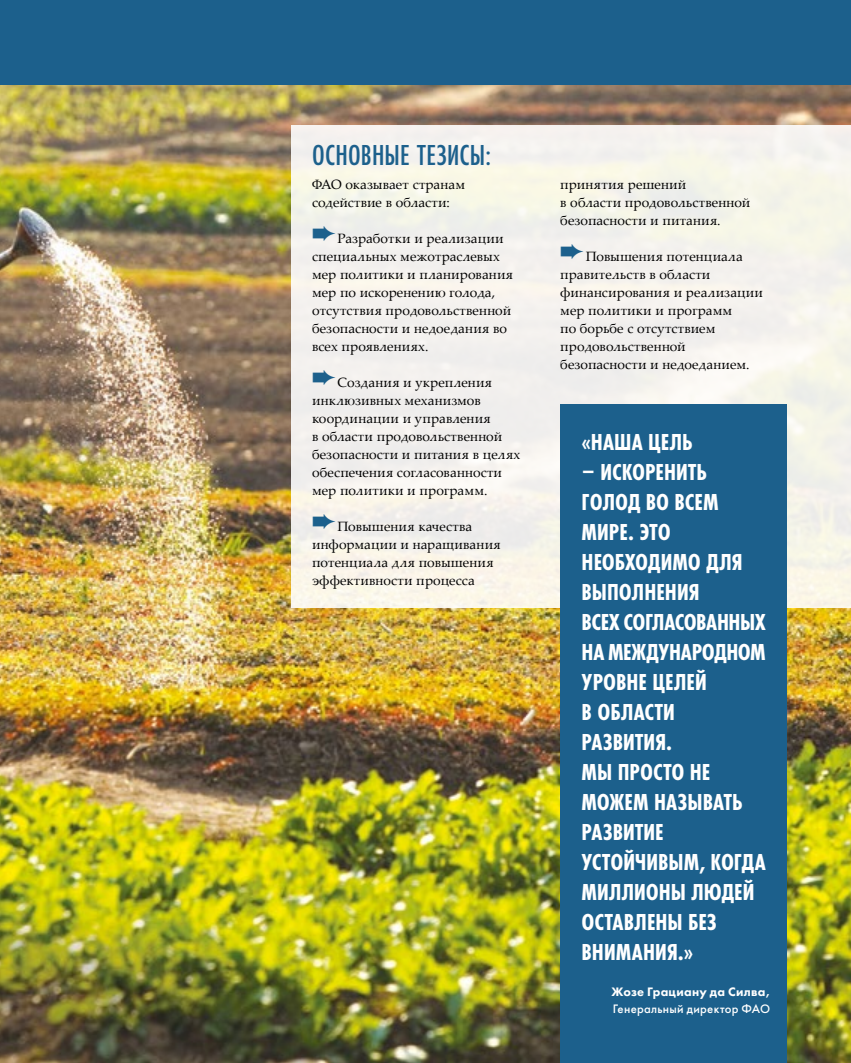
<style>
.page{position:relative;width:851px;height:1063px;background:#fff}
.page>*{position:absolute;margin:0;border:0;box-sizing:border-box;transform-origin:0 0}
.t1{font:500 30px "Futura New Cond";letter-spacing:.005em;color:#1c608c}
.t2{font:700 24px/30px "Futura New Cond";color:#fff}
.t3{font:13.5px/18px "Palatino Linotype";letter-spacing:.005em;color:#000}
.t4{font:500 12.75px "Futura New";letter-spacing:.025em;color:#fff}
.t5{font:800 12.75px "Futura New";letter-spacing:.025em;color:#fff}
.s1{color:#1c608c}
</style>
<div class="page">
<div style="left:0;top:0;width:850px;height:207px;background:#1c608c"></div>
<img style="left:0;top:85px;width:850px;height:978px">
<div style="left:291px;top:125px;width:559px;height:483px;background:#f4f2ed"></div>
<div style="left:560px;top:404px;width:227px;height:659px;background:#1c608c"></div>
<h1 class="t1" style="left:312px;top:138px;width:180px">ОСНОВНЫЕ ТЕЗИСЫ:</h1>
<p class="t3" style="left:312px;top:175px;width:155px">ФАО оказывает странам содействие в области:</p>
<p class="t3" style="left:312px;top:229px;width:203px"><span class="s1">➨</span>Разработки и реализации специальных межотраслевых мер политики и планирования мер по искоренению голода, отсутствия продовольственной безопасности и недоедания во всех проявлениях.</p>
<p class="t3" style="left:312px;top:373px;width:210px"><span class="s1">➨</span>Создания и укрепления инклюзивных механизмов координации и управления<br>в области продовольственной безопасности и питания в целях обеспечения согласованности мер политики и программ.</p>
<p class="t3" style="left:312px;top:517px;width:190px"><span class="s1">➨</span>Повышения качества информации и наращивания потенциала для повышения эффективности процесса</p>
<p class="t3" style="left:560px;top:175px;width:192px">принятия решений<br>в области продовольственной безопасности и питания.</p>
<p class="t3" style="left:560px;top:247px;width:204px"><span class="s1">➨</span>Повышения потенциала правительств в области финансирования и реализации мер политики и программ<br>по борьбе с отсутствием продовольственной безопасности и недоеданием.</p>
<h2 class="t2" style="left:581px;top:427px;width:113px">«НАША ЦЕЛЬ</h2>
<h2 class="t2" style="left:581px;top:457px;width:186px">– ИСКОРЕНИТЬ<br>ГОЛОД ВО ВСЕМ<br>МИРЕ. ЭТО<br>НЕОБХОДИМО ДЛЯ<br>ВЫПОЛНЕНИЯ<br>ВСЕХ СОГЛАСОВАННЫХ<br>НА МЕЖДУНАРОДНОМ<br>УРОВНЕ ЦЕЛЕЙ<br>В ОБЛАСТИ<br>РАЗВИТИЯ.<br>МЫ ПРОСТО НЕ<br>МОЖЕМ НАЗЫВАТЬ<br>РАЗВИТИЕ<br>УСТОЙЧИВЫМ, КОГДА<br>МИЛЛИОНЫ ЛЮДЕЙ<br>ОСТАВЛЕНЫ БЕЗ<br>ВНИМАНИЯ.»</h2>
<p class="t5" style="left:611px;top:984px;width:160px">Жозе Грациану да Силва,</p>
<p class="t4" style="left:613px;top:1001px;width:159px">Генеральный директор ФАО</p>
</div>
